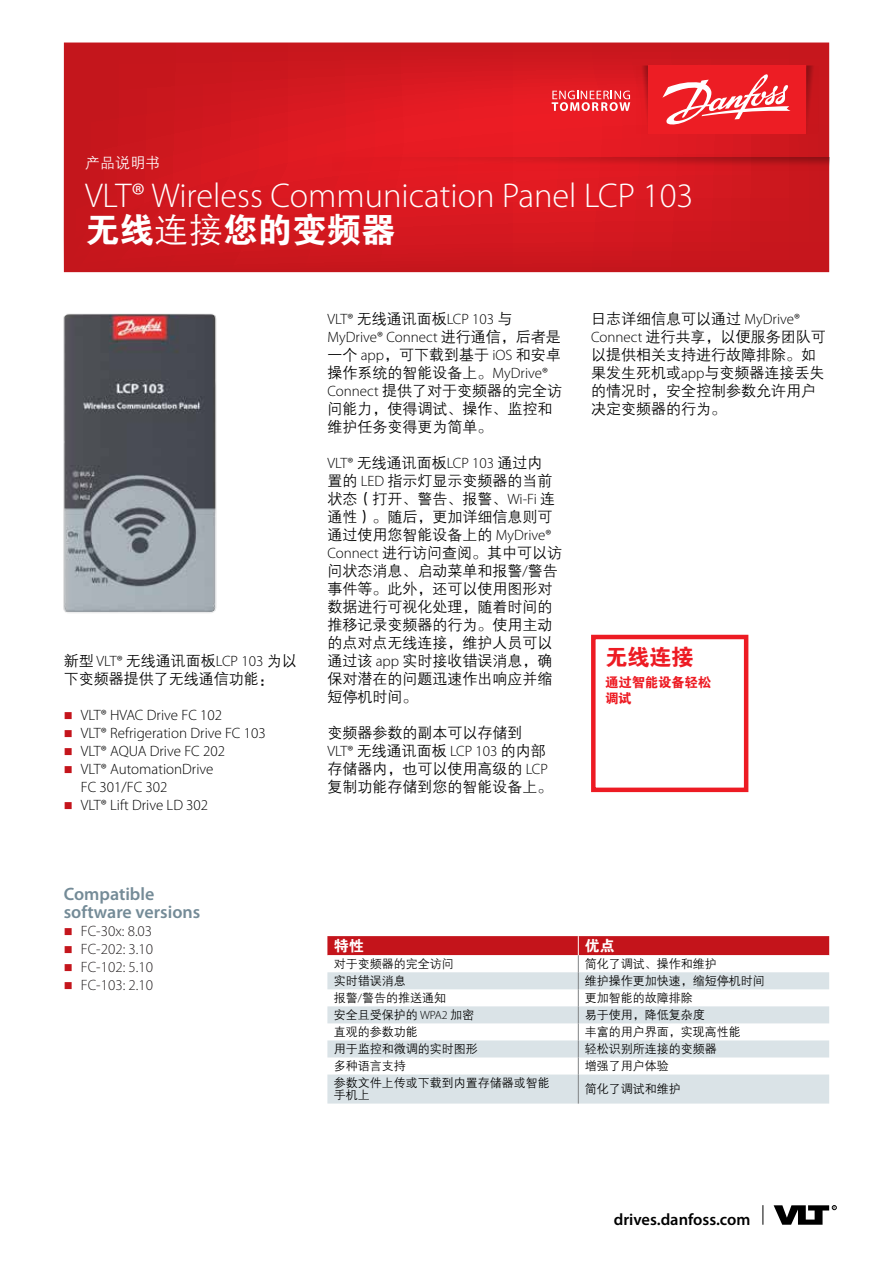
<style>
.page{position:relative;width:893px;height:1263px;background:#fff}
.page>*{position:absolute;margin:0;border:0;box-sizing:border-box;transform-origin:0 0}
.t1{font:300 34.5px "Myriad Pro";color:#fff}
.t2{font:34.5px "FZDHTJW GB1 0";color:#fff}
.t3{font:22.5px "FZDHTJW GB1 0";color:#ed1b23}
.t4{font:600 18px/18px "Myriad Pro";color:#748b97}
.t5{font:600 16.5px "Myriad Pro";color:#000}
.t6{font:15px/18px "FZZDXJW GB1 0";color:#000}
.t7{font:300 15px/18px "Myriad Pro";color:#000}
.t8{font:300 15px/18px "Myriad Pro";color:#231f20;text-align:justify}
.t9{font:15px "FZZDXJW GB1 0";color:#fff}
.t10{font:15px "FZDHTJW GB1 0";color:#fff}
.t11{font:13.5px/16.5px "FZDHTJW GB1 0";letter-spacing:-.015em;color:#ed1b23}
.t12{font:12px/12px "FZZDXJW GB1 0";color:#000}
.s1{font-family:"FZZDXJW GB1 0"}
.s2{font-family:"Myriad Pro";font-weight:300}
.s3{font-family:"FZZDXJW GB1 0";font-weight:400}
</style>
<div class="page">
<img style="left:63px;top:313px;width:154px;height:300px">
<svg style="left:327px;top:936px;width:502px;height:167px"></svg>
<svg style="left:64px;top:43px;width:765px;height:229px;background:#d2181f"></svg>
<svg style="left:806px;top:66px;width:13px;height:68px"></svg>
<svg style="left:636px;top:66px;width:12px;height:68px"></svg>
<div style="left:648px;top:66px;width:158px;height:68px;background:#ed1d24"></div>
<svg style="left:552px;top:91px;width:78px;height:20px;background:#ef6b70"></svg>
<svg style="left:662px;top:74px;width:128px;height:51px"></svg>
<svg style="left:332px;top:157px;width:497px;height:13px;background:#d2171f"></svg>
<div style="left:591px;top:635px;width:157px;height:157px;border:4px solid #ed1b23"></div>
<svg style="left:774px;top:1205px;width:62px;height:20px"></svg>
<svg style="left:762px;top:1205px;width:1px;height:20px"></svg>
<p class="t9" style="left:85px;top:155px;width:76px">产品说明书</p>
<h1 class="t1" style="left:85px;top:177px;width:610px">VLT® Wireless Communication Panel LCP 103</h1>
<h1 class="t2" style="left:85px;top:211px;width:312px">无线<span class="s1">连接</span>您的变频器</h1>
<p class="t6" style="left:64px;top:652px;width:234px">新型 <span class="s2">VLT®</span> 无线通讯面板<span class="s2">LCP 103</span> 为以下变频器提供了无线通信功能：</p>
<p class="t7" style="left:81px;top:706px;width:186px">VLT® HVAC Drive FC 102<br>VLT® Refrigeration Drive FC 103<br>VLT® AQUA Drive FC 202<br>VLT® AutomationDrive<br>FC 301/FC 302<br>VLT® Lift Drive LD 302</p>
<p class="t4" style="left:64px;top:885px;width:138px">Compatible software versions</p>
<p class="t8" style="left:81px;top:922px;width:74px">FC-30x: 8.03<br>FC-202: 3.10<br>FC-102: 5.10<br>FC-103: 2.10</p>
<p class="t7" style="left:327px;top:310px;width:235px">VLT® <span class="s3">无线通讯面板</span>LCP 103 <span class="s3">与<br></span>MyDrive® Connect <span class="s3">进行通信，后者是</span></p>
<p class="t6" style="left:327px;top:346px;width:236px">一个 <span class="s2">app</span>，可下载到基于 <span class="s2">iOS</span> 和安卓操作系统的智能设备上。<span class="s2">MyDrive®<br>Connect</span> 提供了对于变频器的完全访问能力，使得调试、操作、监控和维护任务变得更为简单。</p>
<p class="t7" style="left:327px;top:454px;width:217px">VLT® <span class="s3">无线通讯面板</span>LCP 103 <span class="s3">通过内</span></p>
<p class="t6" style="left:327px;top:472px;width:236px">置的 <span class="s2">LED</span> 指示灯显示变频器的当前状态（打开、警告、报警、<span class="s2">Wi-Fi</span> 连通性）。随后，更加详细信息则可通过使用您智能设备上的 <span class="s2">MyDrive®<br>Connect</span> 进行访问查阅。其中可以访问状态消息、启动菜单和报警<span class="s2">/</span>警告事件等。此外，还可以使用图形对数据进行可视化处理，随着时间的推移记录变频器的行为。使用主动的点对点无线连接，维护人员可以通过该 <span class="s2">app</span> 实时接收错误消息，确保对潜在的问题迅速作出响应并缩短停机时间。</p>
<p class="t6" style="left:327px;top:724px;width:196px">变频器参数的副本可以存储到</p>
<p class="t7" style="left:327px;top:742px;width:220px">VLT® <span class="s3">无线通讯面板</span> LCP 103 <span class="s3">的内部</span></p>
<p class="t6" style="left:327px;top:760px;width:226px">存储器内，也可以使用高级的 <span class="s2">LCP</span>复制功能存储到您的智能设备上。</p>
<p class="t6" style="left:591px;top:310px;width:236px">日志详细信息可以通过 <span class="s2">MyDrive®<br>Connect</span> 进行共享，以便服务团队可以提供相关支持进行故障排除。如果发生死机或<span class="s2">app</span>与变频器连接丢失的情况时，安全控制参数允许用户决定变频器的行为。</p>
<h2 class="t3" style="left:605px;top:644px;width:90px">无线连接</h2>
<p class="t11" style="left:605px;top:674px;width:108px">通过智能设备轻松调试</p>
<p class="t10" style="left:334px;top:937px;width:31px">特性</p>
<p class="t10" style="left:585px;top:937px;width:31px">优点</p>
<p class="t12" style="left:334px;top:958px;width:122px">对于变频器的完全访问</p>
<p class="t12" style="left:585px;top:958px;width:133px">简化了调试、操作和维护</p>
<p class="t12" style="left:334px;top:975px;width:74px">实时错误消息</p>
<p class="t12" style="left:585px;top:975px;width:181px">维护操作更加快速，缩短停机时间</p>
<p class="t12" style="left:334px;top:992px;width:114px">报警<span class="s2">/</span>警告的推送通知</p>
<p class="t12" style="left:585px;top:992px;width:109px">更加智能的故障排除</p>
<p class="t12" style="left:334px;top:1009px;width:142px">安全且受保护的 <span class="s2">WPA2</span> 加密</p>
<p class="t12" style="left:585px;top:1009px;width:121px">易于使用，降低复杂度</p>
<p class="t12" style="left:334px;top:1026px;width:86px">直观的参数功能</p>
<p class="t12" style="left:585px;top:1026px;width:157px">丰富的用户界面，实现高性能</p>
<p class="t12" style="left:334px;top:1043px;width:146px">用于监控和微调的实时图形</p>
<p class="t12" style="left:585px;top:1043px;width:133px">轻松识别所连接的变频器</p>
<p class="t12" style="left:334px;top:1060px;width:74px">多种语言支持</p>
<p class="t12" style="left:585px;top:1060px;width:85px">增强了用户体验</p>
<p class="t12" style="left:334px;top:1077px;width:218px">参数文件上传或下载到内置存储器或智能手机上</p>
<p class="t12" style="left:585px;top:1083px;width:97px">简化了调试和维护</p>
<p class="t5" style="left:614px;top:1209px;width:138px">drives.danfoss.com</p>
</div>
